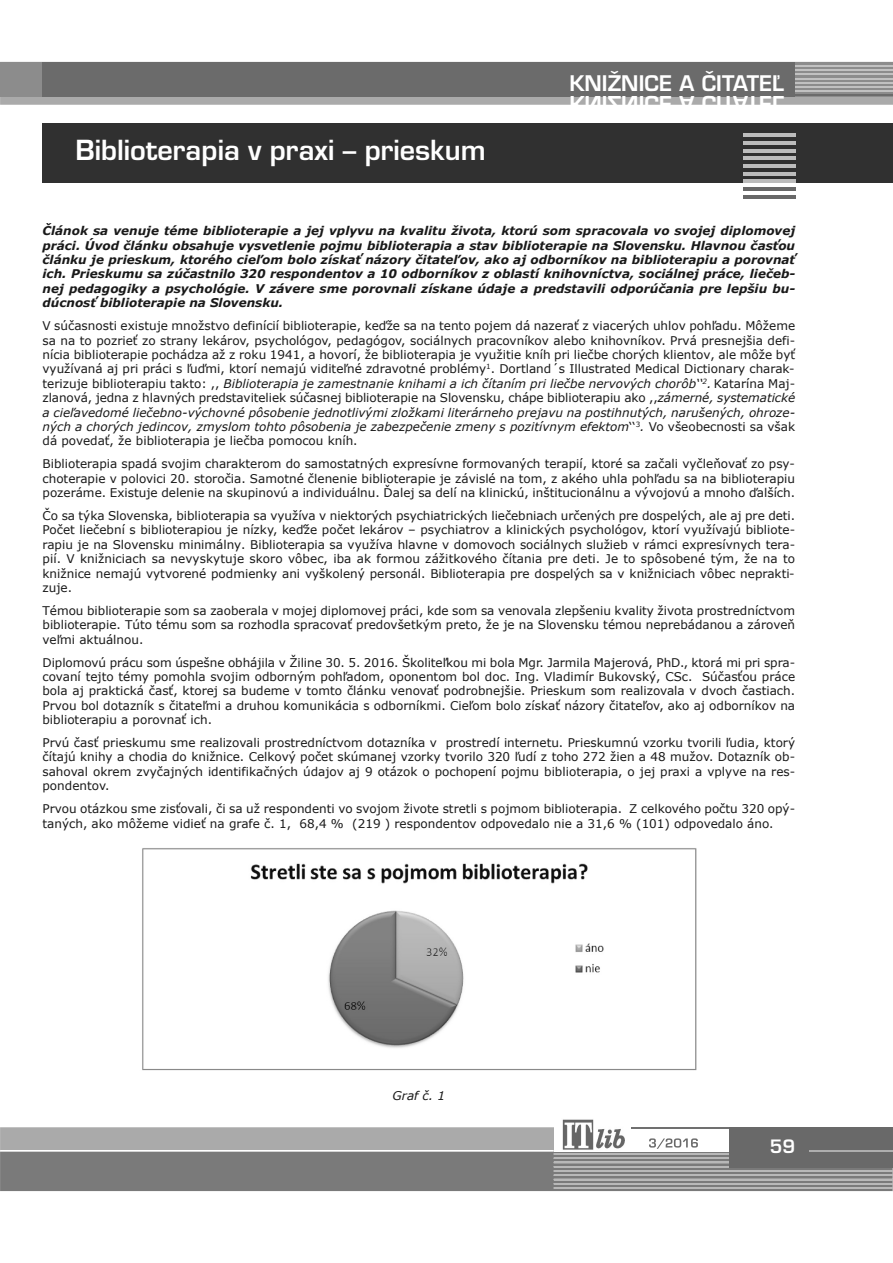
<style>
.page{position:relative;width:893px;height:1263px;background:#fff}
.page>*{position:absolute;margin:0;border:0;box-sizing:border-box;transform-origin:0 0}
.t1{font:27px "Euromode CE Bold";color:#fff}
.t2{font:21px "Euromode CE Bold";color:#fff}
.t3{font:18px "Euromode CE Bold";color:#fff}
.t4{font:12px/14.4px "Verdana";color:#191919;text-align:justify}
.t5{font:italic 700 12px/14.4px "Verdana";color:#191919;text-align:justify}
.t6{font:italic 12px "Verdana";color:#191919}
.s1{font-style:italic}
</style>
<div class="page">
<svg style="left:1px;top:1127px;width:553px;height:11px;background:#acacac"></svg>
<svg style="left:0;top:62px;width:893px;height:43px;background:#7c7c7c"></svg>
<hr style="left:795px;top:65px;width:98px;height:2px;background:#c1c1c1">
<hr style="left:631px;top:1127px;width:98px;height:2px;background:#707070">
<img style="left:562px;top:1119px;width:62px;height:19px">
<div style="left:729px;top:1127px;width:164px;height:41px;background:#696969"></div>
<hr style="left:0;top:1127px;width:1px;height:64px;background:#aaa">
<svg style="left:0;top:1138px;width:893px;height:53px;background:#8d8d8d"></svg>
<div style="left:43px;top:123px;width:850px;height:60px;background:#303030"></div>
<hr style="left:743px;top:134px;width:52px;height:3px;background:#bcbcbc">
<hr style="left:743px;top:142px;width:52px;height:3px;background:#bcbcbc">
<hr style="left:743px;top:149px;width:52px;height:3px;background:#bcbcbc">
<hr style="left:743px;top:157px;width:52px;height:3px;background:#bcbcbc">
<hr style="left:743px;top:165px;width:52px;height:3px;background:#bcbcbc">
<hr style="left:743px;top:172px;width:52px;height:3px;background:#bcbcbc">
<hr style="left:743px;top:180px;width:52px;height:3px;background:#bcbcbc">
<hr style="left:743px;top:187px;width:52px;height:3px;background:#686868">
<hr style="left:743px;top:195px;width:52px;height:3px;background:#686868">
<img style="left:142px;top:848px;width:555px;height:223px">
<h1 class="t1" style="left:75px;top:134px;width:412px">Biblioterapia v praxi – prieskum</h1>
<h2 class="t2" style="left:570px;top:73px;width:216px">kk nn II ŽŽ nn II CC EE AA čč II TT AA TT EE ĽĽ</h2>
<p class="t5" style="left:43px;top:223px;width:754px">Článok sa venuje téme biblioterapie a jej vplyvu na kvalitu života, ktorú som spracovala vo svojej diplomovej práci. Úvod článku obsahuje vysvetlenie pojmu biblioterapia a stav biblioterapie na Slovensku. Hlavnou časťou článku je prieskum, ktorého cieľom bolo získať názory čitateľov, ako aj odborníkov na biblioterapiu a porovnať ich. Prieskumu sa zúčastnilo 320 respondentov a 10 odborníkov z oblastí knihovníctva, sociálnej práce, liečeb&shy;nej pedagogiky a psychológie. V závere sme porovnali získane údaje a predstavili odporúčania pre lepšiu bu&shy;dúcnosť biblioterapie na Slovensku.</p>
<p class="t4" style="left:43px;top:318px;width:754px">V súčasnosti existuje množstvo definícií biblioterapie, keďže sa na tento pojem dá nazerať z viacerých uhlov pohľadu. Môžeme sa na to pozrieť zo strany lekárov, psychológov, pedagógov, sociálnych pracovníkov alebo knihovníkov. Prvá presnejšia defi&shy;nícia biblioterapie pochádza až z roku 1941, a hovorí, že biblioterapia je využitie kníh pri liečbe chorých klientov, ale môže byť využívaná aj pri práci s ľuďmi, ktorí nemajú viditeľné zdravotné problémy<sup>1</sup>. Dortland´s Illustrated Medical Dictionary charak&shy;terizuje biblioterapiu takto: ,, <span class="s1">Biblioterapia je zamestnanie knihami a ich čítaním pri liečbe nervových chorôb‘‘</span><sup>2</sup><span class="s1">.</span> Katarína Maj&shy;zlanová, jedna z hlavných predstaviteliek súčasnej biblioterapie na Slovensku, chápe biblioterapiu ako ,,<span class="s1">zámerné, systematické a cieľavedomé liečebno-výchovné pôsobenie jednotlivými zložkami literárneho prejavu na postihnutých, narušených, ohroze&shy;ných a chorých jedincov, zmyslom tohto pôsobenia je zabezpečenie zmeny s pozitívnym efektom</span>‘‘<sup>3</sup><span class="s1">.</span> Vo všeobecnosti sa však dá povedať, že biblioterapia je liečba pomocou kníh.</p>
<p class="t4" style="left:43px;top:456px;width:754px">Biblioterapia spadá svojim charakterom do samostatných expresívne formovaných terapií, ktoré sa začali vyčleňovať zo psy&shy;choterapie v polovici 20. storočia. Samotné členenie biblioterapie je závislé na tom, z akého uhla pohľadu sa na biblioterapiu pozeráme. Existuje delenie na skupinovú a individuálnu. Ďalej sa delí na klinickú, inštitucionálnu a vývojovú a mnoho ďalších.</p>
<p class="t4" style="left:43px;top:508px;width:754px">Čo sa týka Slovenska, biblioterapia sa využíva v niektorých psychiatrických liečebniach určených pre dospelých, ale aj pre deti.<br>Počet liečební s biblioterapiou je nízky, keďže počet lekárov – psychiatrov a klinických psychológov, ktorí využívajú bibliote&shy;rapiu je na Slovensku minimálny. Biblioterapia sa využíva hlavne v domovoch sociálnych služieb v rámci expresívnych tera&shy;pií. V knižniciach sa nevyskytuje skoro vôbec, iba ak formou zážitkového čítania pre deti. Je to spôsobené tým, že na to knižnice nemajú vytvorené podmienky ani vyškolený personál. Biblioterapia pre dospelých sa v knižniciach vôbec neprakti&shy;zuje.</p>
<p class="t4" style="left:43px;top:603px;width:754px">Témou biblioterapie som sa zaoberala v mojej diplomovej práci, kde som sa venovala zlepšeniu kvality života prostredníctvom biblioterapie. Túto tému som sa rozhodla spracovať predovšetkým preto, že je na Slovensku témou neprebádanou a zároveň veľmi aktuálnou.</p>
<p class="t4" style="left:43px;top:655px;width:754px">Diplomovú prácu som úspešne obhájila v Žiline 30. 5. 2016. Školiteľkou mi bola Mgr. Jarmila Majerová, PhD., ktorá mi pri spra&shy;covaní tejto témy pomohla svojim odborným pohľadom, oponentom bol doc. Ing. Vladimír Bukovský, CSc. Súčasťou práce bola aj praktická časť, ktorej sa budeme v tomto článku venovať podrobnejšie. Prieskum som realizovala v dvoch častiach.<br>Prvou bol dotazník s čitateľmi a druhou komunikácia s odborníkmi. Cieľom bolo získať názory čitateľov, ako aj odborníkov na biblioterapiu a porovnať ich.</p>
<p class="t4" style="left:43px;top:735px;width:754px">Prvú časť prieskumu sme realizovali prostredníctvom dotazníka v prostredí internetu. Prieskumnú vzorku tvorili ľudia, ktorý čítajú knihy a chodia do knižnice. Celkový počet skúmanej vzorky tvorilo 320 ľudí z toho 272 žien a 48 mužov. Dotazník ob&shy;sahoval okrem zvyčajných identifikačných údajov aj 9 otázok o pochopení pojmu biblioterapia, o jej praxi a vplyve na res&shy;pondentov.</p>
<p class="t4" style="left:43px;top:801px;width:754px">Prvou otázkou sme zisťovali, či sa už respondenti vo svojom živote stretli s pojmom biblioterapia. Z celkového počtu 320 opý&shy;taných, ako môžeme vidieť na grafe č. 1, 68,4 % (219 ) respondentov odpovedalo nie a 31,6 % (101) odpovedalo áno.</p>
<p class="t6" style="left:393px;top:1088px;width:54px">Graf č. 1</p>
<h3 class="t3" style="left:770px;top:1135px;width:27px">59</h3>
</div>
